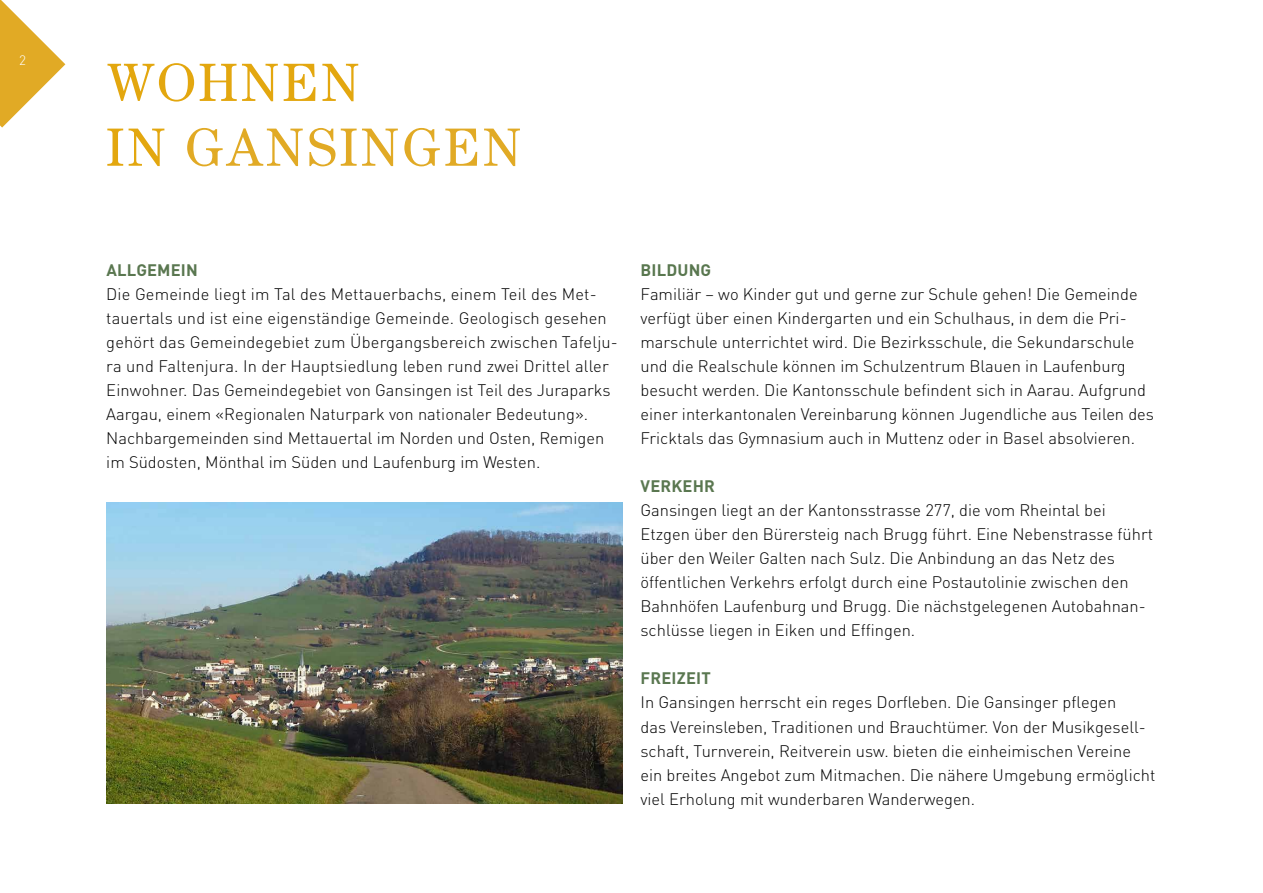
<style>
.page{position:relative;width:1263px;height:893px;background:#fff}
.page>*{position:absolute;margin:0;border:0;box-sizing:border-box;transform-origin:0 0}
.t1{font:54px/64.8px "Century Std";letter-spacing:.05em;color:#e1aa25}
.t2{font:300 16.5px/24px "DIN Pro";color:#000}
.t3{font:700 16.5px "DIN Pro";letter-spacing:.01em;color:#5a7750}
.t4{font:700 16.5px "DIN Pro";letter-spacing:.01em;color:#59774f}
.t5{font:300 13.5px "DIN Pro";color:#fff}
.s1{color:#e3a70f}
</style>
<div class="page">
<svg style="left:0;top:0;width:65px;height:128px"></svg>
<img style="left:106px;top:502px;width:516px;height:302px">
<p class="t5" style="left:17px;top:50px;width:11px">22</p>
<h1 class="t1" style="left:106px;top:49px;width:417px"><span class="s1">WOHNEN<br>IN</span> GANSINGEN</h1>
<p class="t3" style="left:106px;top:259px;width:93px">ALLGEMEIN</p>
<p class="t2" style="left:106px;top:282px;width:513px">Die Gemeinde liegt im Tal des Mettauerbachs, einem Teil des Met&shy;tauertals und ist eine eigenständige Gemeinde. Geologisch gesehen gehört das Gemeindegebiet zum Übergangsbereich zwischen Tafelju&shy;ra und Faltenjura. In der Hauptsiedlung leben rund zwei Drittel aller Einwohner. Das Gemeindegebiet von Gansingen ist Teil des Juraparks Aargau, einem «Regionalen Naturpark von nationaler Bedeutung».<br>Nachbargemeinden sind Mettauertal im Norden und Osten, Remigen im Südosten, Mönthal im Süden und Laufenburg im Westen.</p>
<p class="t4" style="left:641px;top:259px;width:72px">BILDUNG</p>
<p class="t2" style="left:640px;top:282px;width:515px">Familiär – wo Kinder gut und gerne zur Schule gehen! Die Gemeinde verfügt über einen Kindergarten und ein Schulhaus, in dem die Pri&shy;marschule unterrichtet wird. Die Bezirksschule, die Sekundarschule und die Realschule können im Schulzentrum Blauen in Laufenburg besucht werden. Die Kantonsschule befindent sich in Aarau. Aufgrund einer interkantonalen Vereinbarung können Jugendliche aus Teilen des Fricktals das Gymnasium auch in Muttenz oder in Basel absolvieren.</p>
<p class="t3" style="left:641px;top:475px;width:76px">VERKEHR</p>
<p class="t2" style="left:640px;top:498px;width:514px">Gansingen liegt an der Kantonsstrasse 277, die vom Rheintal bei Etzgen über den Bürersteig nach Brugg führt. Eine Nebenstrasse führt über den Weiler Galten nach Sulz. Die Anbindung an das Netz des öffentlichen Verkehrs erfolgt durch eine Postautolinie zwischen den Bahnhöfen Laufenburg und Brugg. Die nächstgelegenen Autobahnan&shy;schlüsse liegen in Eiken und Effingen.</p>
<p class="t3" style="left:641px;top:667px;width:72px">FREIZEIT</p>
<p class="t2" style="left:640px;top:690px;width:516px">In Gansingen herrscht ein reges Dorfeben. Die Gansinger pfegen<br>das Vereinsleben, Traditionen und Brauchtümer. Von der Musikgesell&shy;schaft, Turnverein, Reitverein usw. bieten die einheimischen Vereine ein breites Angebot zum Mitmachen. Die nähere Umgebung ermöglicht viel Erholung mit wunderbaren Wanderwegen.</p>
</div>
